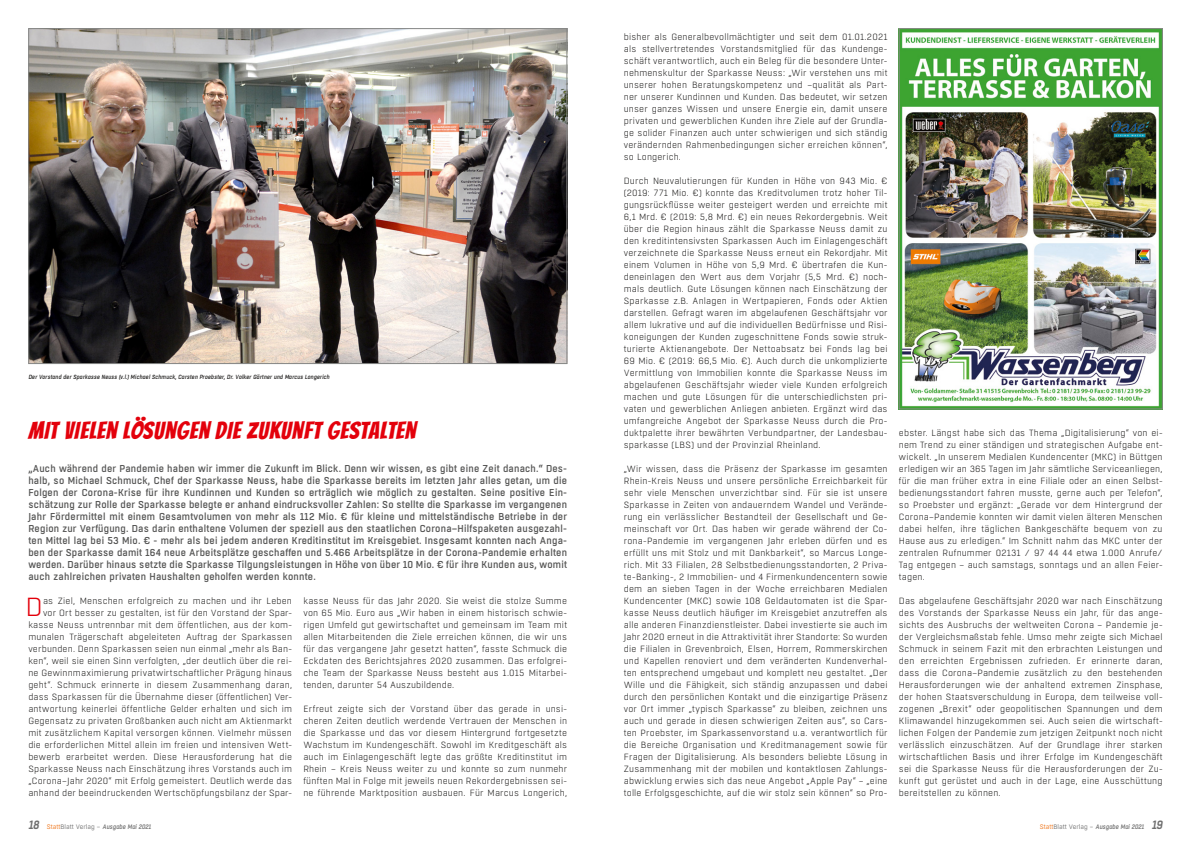
<style>
.page{position:relative;width:1191px;height:842px;background:#fff}
.page>*{position:absolute;margin:0;border:0;box-sizing:border-box;transform-origin:0 0}
.Fließtext{font:300 26.1px "Boxed";color:#e3000b}
.Headline{font:24px "Bangers";letter-spacing:.035em;color:#e3000b}
.Einleitung{font:500 10px/12px "Boxed";letter-spacing:.02em;color:#565655;text-align:justify}
.Fließtext-2{font:300 9px/12px "Boxed";letter-spacing:.015em;color:#181716;text-align:justify}
.t1{font:italic 500 6.5px "Boxed";color:#6e6e6e}
.BU{font:italic 500 6px "Boxed";letter-spacing:.02em;color:#181716}
.s1{font-weight:600;font-size:12px}
.s2{font-weight:400;font-style:normal;color:#ee7113}
.s3{font-weight:400;font-style:normal}
</style>
<div class="page">
<img style="left:30px;top:30px;width:535px;height:332px">
<img style="left:901px;top:30px;width:259px;height:377px">
<div style="left:899px;top:28px;width:263px;height:381px;border:1px solid #868786"></div>
<p class="BU" style="left:28px;top:373px;width:303px">Der Vorstand der Sparkasse Neuss (v.l.) Michael Schmuck, Carsten Proebster, Dr. Volker Gärtner und Marcus Longerich</p>
<p class="Headline" style="left:28px;top:412px;width:389px">MIT VIELEN LÖSUNGEN DIE ZUKUNFT GESTALTEN</p>
<p class="Einleitung" style="left:28px;top:463px;width:540px">„Auch während der Pandemie haben wir immer die Zukunft im Blick. Denn wir wissen, es gibt eine Zeit danach.“ Des&shy;halb, so Michael Schmuck, Chef der Sparkasse Neuss, habe die Sparkasse bereits im letzten Jahr alles getan, um die Folgen der Corona-Krise für ihre Kundinnen und Kunden so erträglich wie möglich zu gestalten. Seine positive Ein&shy;schätzung zur Rolle der Sparkasse belegte er anhand eindrucksvoller Zahlen: So stellte die Sparkasse im vergangenen Jahr Fördermittel mit einem Gesamtvolumen von mehr als 112 Mio. € für kleine und mittelständische Betriebe in der Region zur Verfügung. Das darin enthaltene Volumen der speziell aus den staatlichen Corona–Hilfspaketen ausgezahl&shy;ten Mittel lag bei 53 Mio. € - mehr als bei jedem anderen Kreditinstitut im Kreisgebiet. Insgesamt konnten nach Anga&shy;ben der Sparkasse damit 164 neue Arbeitsplätze geschaffen und 5.466 Arbeitsplätze in der Corona-Pandemie erhalten werden. Darüber hinaus setzte die Sparkasse Tilgungsleistungen in Höhe von über 10 Mio. € für ihre Kunden aus, womit auch zahlreichen privaten Haushalten geholfen werden konnte.</p>
<p class="Fließtext" style="left:26px;top:591px;width:19px">D</p>
<p class="Fließtext-2" style="left:28px;top:595px;width:265px;text-align:right">as Ziel, Menschen erfolgreich zu machen und ihr Leben vor Ort besser zu gestalten, ist für den Vorstand der Spar&shy;kasse Neuss untrennbar mit dem öffentlichen, aus der kom&shy;munalen Trägerschaft abgeleiteten Auftrag der Sparkassen verbunden. Denn Sparkassen seien nun einmal „mehr als Ban&shy;ken“, weil sie einen Sinn verfolgten, „der deutlich über die rei&shy;ne Gewinnmaximierung privatwirtschaftlicher Prägung hinaus geht“. Schmuck erinnerte in diesem Zusammenhang daran, dass Sparkassen für die Übernahme dieser (öffentlichen) Ver&shy;antwortung keinerlei öffentliche Gelder erhalten und sich im Gegensatz zu privaten Großbanken auch nicht am Aktienmarkt mit zusätzlichem Kapital versorgen können. Vielmehr müssen die erforderlichen Mittel allein im freien und intensiven Wett&shy;bewerb erarbeitet werden. Diese Herausforderung hat die Sparkasse Neuss nach Einschätzung ihres Vorstands auch im „Corona–Jahr 2020“ mit Erfolg gemeistert. Deutlich werde das anhand der beeindruckenden Wertschöpfungsbilanz der Spar-</p>
<p class="Fließtext-2" style="left:303px;top:595px;width:265px">kasse Neuss für das Jahr 2020. Sie weist die stolze Summe von 65 Mio. Euro aus „Wir haben in einem historisch schwie&shy;rigen Umfeld gut gewirtschaftet und gemeinsam im Team mit allen Mitarbeitenden die Ziele erreichen können, die wir uns für das vergangene Jahr gesetzt hatten“, fasste Schmuck die Eckdaten des Berichtsjahres 2020 zusammen. Das erfolgrei&shy;che Team der Sparkasse Neuss besteht aus 1.015 Mitarbei&shy;tenden, darunter 54 Auszubildende.</p>
<p class="Fließtext-2" style="left:303px;top:703px;width:265px">Erfreut zeigte sich der Vorstand über das gerade in unsi&shy;cheren Zeiten deutlich werdende Vertrauen der Menschen in die Sparkasse und das vor diesem Hintergrund fortgesetzte Wachstum im Kundengeschäft. Sowohl im Kreditgeschäft als auch im Einlagengeschäft legte das größte Kreditinstitut im Rhein – Kreis Neuss weiter zu und konnte so zum nunmehr fünften Mal in Folge mit jeweils neuen Rekordergebnissen sei&shy;ne führende Marktposition ausbauen. Für Marcus Longerich,</p>
<p class="Fließtext-2" style="left:624px;top:31px;width:265px">bisher als Generalbevollmächtigter und seit dem 01.01.2021 als stellvertretendes Vorstandsmitglied für das Kundenge&shy;schäft verantwortlich, auch ein Beleg für die besondere Unter&shy;nehmenskultur der Sparkasse Neuss: „Wir verstehen uns mit unserer hohen Beratungskompetenz und –qualität als Part&shy;ner unserer Kundinnen und Kunden. Das bedeutet, wir setzen unser ganzes Wissen und unsere Energie ein, damit unsere privaten und gewerblichen Kunden ihre Ziele auf der Grundla&shy;ge solider Finanzen auch unter schwierigen und sich ständig verändernden Rahmenbedingungen sicher erreichen können“, so Longerich.</p>
<p class="Fließtext-2" style="left:624px;top:175px;width:265px">Durch Neuvalutierungen für Kunden in Höhe von 943 Mio. € (2019: 771 Mio. €) konnte das Kreditvolumen trotz hoher Til&shy;gungsrückflüsse weiter gesteigert werden und erreichte mit 6,1 Mrd. € (2019: 5,8 Mrd. €) ein neues Rekordergebnis. Weit über die Region hinaus zählt die Sparkasse Neuss damit zu den kreditintensivsten Sparkassen Auch im Einlagengeschäft verzeichnete die Sparkasse Neuss erneut ein Rekordjahr. Mit einem Volumen in Höhe von 5,9 Mrd. € übertrafen die Kun&shy;deneinlagen den Wert aus dem Vorjahr (5,5 Mrd. €) noch&shy;mals deutlich. Gute Lösungen können nach Einschätzung der Sparkasse z.B. Anlagen in Wertpapieren, Fonds oder Aktien darstellen. Gefragt waren im abgelaufenen Geschäftsjahr vor allem lukrative und auf die individuellen Bedürfnisse und Risi&shy;koneigungen der Kunden zugeschnittene Fonds sowie struk&shy;turierte Aktienangebote. Der Nettoabsatz bei Fonds lag bei 69 Mio. € (2019: 66,5 Mio. €). Auch durch die unkomplizierte Vermittlung von Immobilien konnte die Sparkasse Neuss im abgelaufenen Geschäftsjahr wieder viele Kunden erfolgreich machen und gute Lösungen für die unterschiedlichsten pri&shy;vaten und gewerblichen Anliegen anbieten. Ergänzt wird das umfangreiche Angebot der Sparkasse Neuss durch die Pro&shy;duktpalette ihrer bewährten Verbundpartner, der Landesbau&shy;sparkasse (LBS) und der Provinzial Rheinland.</p>
<p class="Fließtext-2" style="left:624px;top:463px;width:265px">„Wir wissen, dass die Präsenz der Sparkasse im gesamten Rhein-Kreis Neuss und unsere persönliche Erreichbarkeit für sehr viele Menschen unverzichtbar sind. Für sie ist unsere Sparkasse in Zeiten von andauerndem Wandel und Verände&shy;rung ein verlässlicher Bestandteil der Gesellschaft und Ge&shy;meinschaft vor Ort. Das haben wir gerade während der Co&shy;rona-Pandemie im vergangenen Jahr erleben dürfen und es erfüllt uns mit Stolz und mit Dankbarkeit“, so Marcus Longe&shy;rich. Mit 33 Filialen, 28 Selbstbedienungsstandorten, 2 Priva&shy;te-Banking-, 2 Immobilien- und 4 Firmenkundencentern sowie dem an sieben Tagen in der Woche erreichbaren Medialen Kundencenter (MKC) sowie 108 Geldautomaten ist die Spar&shy;kasse Neuss deutlich häufiger im Kreisgebiet anzutreffen als alle anderen Finanzdienstleister. Dabei investierte sie auch im Jahr 2020 erneut in die Attraktivität ihrer Standorte: So wurden die Filialen in Grevenbroich, Elsen, Horrem, Rommerskirchen und Kapellen renoviert und dem veränderten Kundenverhal&shy;ten entsprechend umgebaut und komplett neu gestaltet. „Der Wille und die Fähigkeit, sich ständig anzupassen und dabei durch den persönlichen Kontakt und die einzigartige Präsenz vor Ort immer „typisch Sparkasse“ zu bleiben, zeichnen uns auch und gerade in diesen schwierigen Zeiten aus“, so Cars&shy;ten Proebster, im Sparkassenvorstand u.a. verantwortlich für die Bereiche Organisation und Kreditmanagement sowie für Fragen der Digitalisierung. Als besonders beliebte Lösung in Zusammenhang mit der mobilen und kontaktlosen Zahlungs&shy;abwicklung erwies sich das neue Angebot „Apple Pay“ – „eine tolle Erfolgsgeschichte, auf die wir stolz sein können“ so Pro-</p>
<p class="Fließtext-2" style="left:899px;top:427px;width:265px">ebster. Längst habe sich das Thema „Digitalisierung“ von ei&shy;nem Trend zu einer ständigen und strategischen Aufgabe ent&shy;wickelt. „In unserem Medialen Kundencenter (MKC) in Büttgen erledigen wir an 365 Tagen im Jahr sämtliche Serviceanliegen, für die man früher extra in eine Filiale oder an einen Selbst&shy;bedienungsstandort fahren musste, gerne auch per Telefon“, so Proebster und ergänzt: „Gerade vor dem Hintergrund der Corona–Pandemie konnten wir damit vielen älteren Menschen dabei helfen, ihre täglichen Bankgeschäfte bequem von zu Hause aus zu erledigen.“ Im Schnitt nahm das MKC unter der zentralen Rufnummer 02131 / 97 44 44 etwa 1.000 Anrufe/ Tag entgegen – auch samstags, sonntags und an allen Feier&shy;tagen.</p>
<p class="Fließtext-2" style="left:899px;top:595px;width:265px">Das abgelaufene Geschäftsjahr 2020 war nach Einschätzung des Vorstands der Sparkasse Neuss ein Jahr, für das ange&shy;sichts des Ausbruchs der weltweiten Corona – Pandemie je&shy;der Vergleichsmaßstab fehle. Umso mehr zeigte sich Michael Schmuck in seinem Fazit mit den erbrachten Leistungen und den erreichten Ergebnissen zufrieden. Er erinnerte daran, dass die Corona–Pandemie zusätzlich zu den bestehenden Herausforderungen wie der anhaltend extremen Zinsphase, der hohen Staatsverschuldung in Europa, dem teilweise voll&shy;zogenen „Brexit“ oder geopolitischen Spannungen und dem Klimawandel hinzugekommen sei. Auch seien die wirtschaft&shy;lichen Folgen der Pandemie zum jetzigen Zeitpunkt noch nicht verlässlich einzuschätzen. Auf der Grundlage ihrer starken wirtschaftlichen Basis und ihrer Erfolge im Kundengeschäft sei die Sparkasse Neuss für die Herausforderungen der Zu&shy;kunft gut gerüstet und auch in der Lage, eine Ausschüttung bereitstellen zu können.</p>
<p class="t1" style="left:28px;top:822px;width:124px"><span class="s1">18</span> <span class="s2">Statt</span><span class="s3">Blatt Verlag –</span> Ausgabe Mai 2021</p>
<p class="t1" style="left:1039px;top:822px;width:124px"><span class="s2">Statt</span><span class="s3">Blatt Verlag –</span> Ausgabe Mai 2021 <span class="s1">19</span></p>
</div>
